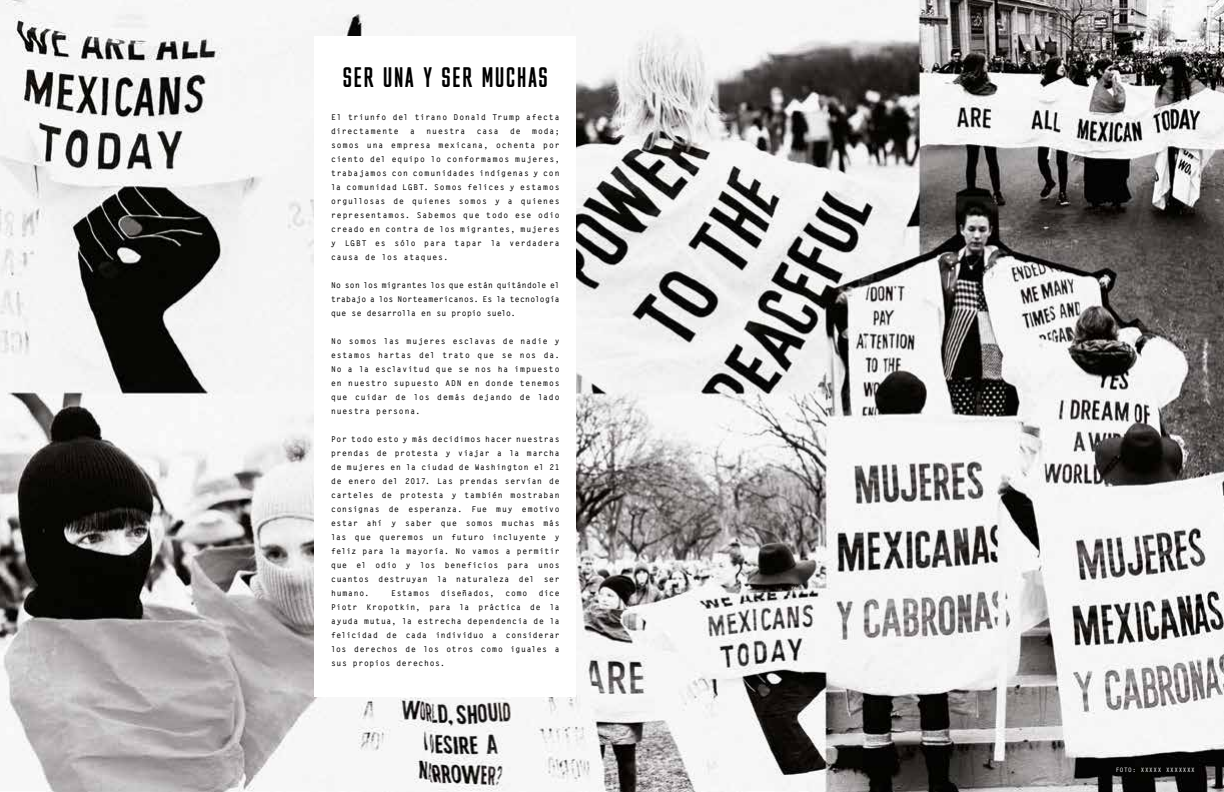
<style>
.page{position:relative;width:1224px;height:792px;background:#fff}
.page>*{position:absolute;margin:0;border:0;box-sizing:border-box;transform-origin:0 0}
.t1{font:27px "M Fred Rounded";letter-spacing:.04em;color:#000}
.t2{font:700 8px/14px "Letter Gothic";letter-spacing:.095em;color:#000;text-align:justify}
.t3{font:700 6px "Letter Gothic MT Std";letter-spacing:.1em;color:#fff}
</style>
<div class="page">
<img style="left:0;top:0;width:1224px;height:792px">
<div style="left:315px;top:36px;width:261px;height:660px;background:#fff"></div>
<h1 class="t1" style="left:342px;top:63px;width:207px">SER UNA Y SER MUCHAS</h1>
<p class="t2" style="left:331px;top:110px;width:230px">El triunfo del tirano Donald Trump afecta directamente</p>
<p class="t2" style="left:331px;top:124px;width:230px;text-indent:201px">moda; somos una empresa mexicana, ochenta por ciento del equipo lo conformamos mujeres, trabajamos con comunidades indígenas y con la comunidad LGBT. Somos felices y estamos orgullosas de quienes somos y a quienes representamos. Sabemos que todo ese odio creado en contra de los migrantes, mujeres y LGBT es sólo para tapar la verdadera causa de los ataques.</p>
<p class="t2" style="left:331px;top:278px;width:230px">No son los migrantes los que están quitándole el trabajo a los Norteamericanos. Es la tecnología que se desarrolla en su propio suelo.</p>
<p class="t2" style="left:331px;top:334px;width:230px">No somos las mujeres esclavas de nadie y estamos hartas del trato que se nos da.<br>No a la esclavitud que se nos ha impuesto en nuestro supuesto ADN en donde tenemos que cuidar de los demás dejando de lado nuestra persona.</p>
<p class="t2" style="left:331px;top:432px;width:230px">Por todo esto y más decidimos hacer nuestras prendas de protesta y viajar a la marcha de mujeres en la ciudad de Washington el 21 de enero del 2017. Las prendas servían de carteles de protesta y también mostraban consignas de esperanza. Fue muy emotivo estar ahí y saber que somos muchas más las que queremos un futuro incluyente y feliz para la mayoría. No vamos a permitir que el odio y los beneficios para unos cuantos destruyan la naturaleza del ser humano.</p>
<p class="t2" style="left:410px;top:124px;width:6px">a</p>
<p class="t2" style="left:427px;top:124px;width:40px">nuestra</p>
<p class="t2" style="left:477px;top:124px;width:23px">casa</p>
<p class="t2" style="left:510px;top:124px;width:12px">de</p>
<p class="t2" style="left:391px;top:586px;width:40px">Estamos</p>
<p class="t2" style="left:441px;top:586px;width:55px">diseñados,</p>
<p class="t2" style="left:505px;top:586px;width:23px">como</p>
<p class="t2" style="left:331px;top:586px;width:230px;text-indent:208px">dice Piotr Kropotkin, para la práctica de la ayuda mutua, la estrecha dependencia de la felicidad de cada individuo a considerar los derechos de los otros como iguales a sus propios derechos.</p>
<p class="t3" style="left:1116px;top:766px;width:81px">FOTO: XXXXX XXXXXXX</p>
</div>
